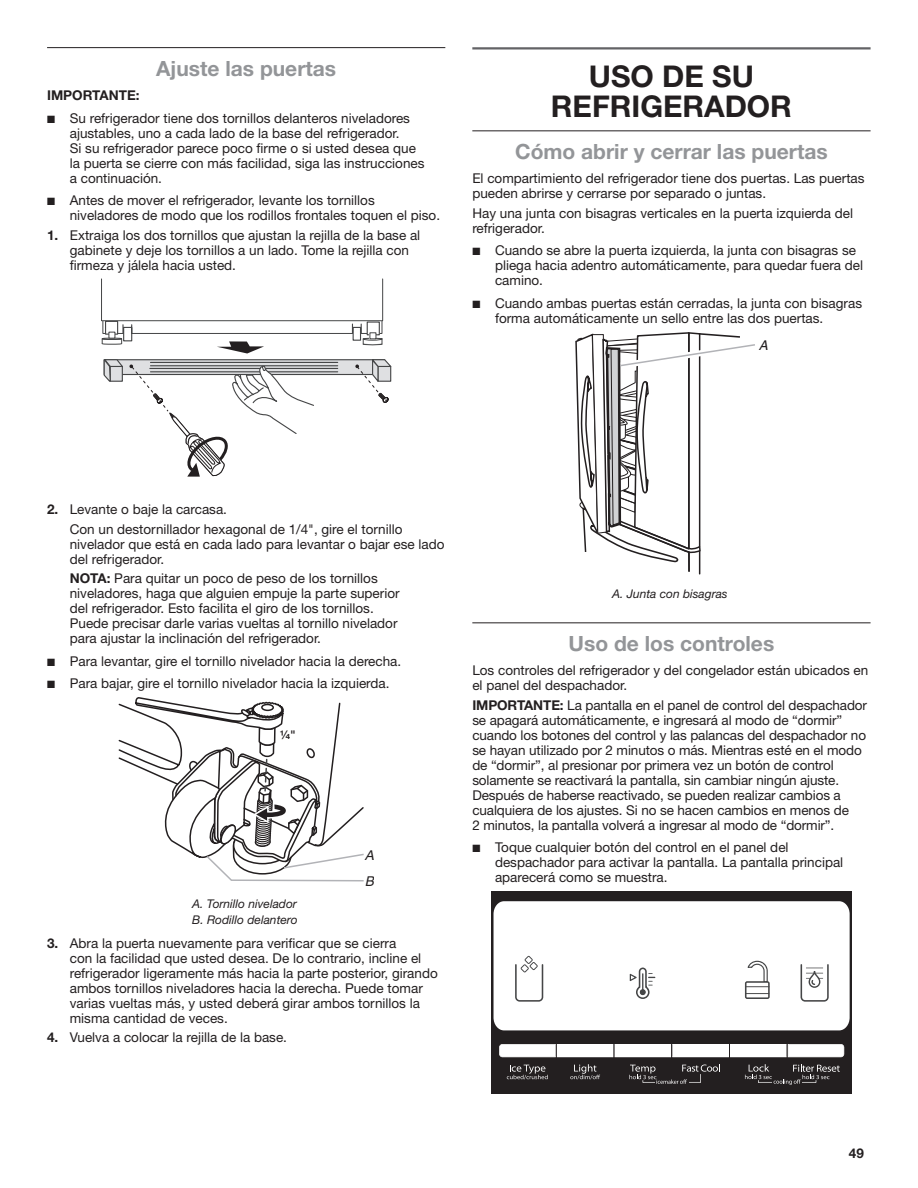
<style>
.page{position:relative;width:918px;height:1188px;background:#fff}
.page>*{position:absolute;margin:0;border:0;box-sizing:border-box;transform-origin:0 0}
.Heading_1{font:700 30px/30px "Helvetica Neue LT Std";color:#231f20;text-align:center}
.Heading_2{font:700 21px "Helvetica Neue LT Std";color:#939598}
.Body{font:13.5px/15px "Helvetica Neue LT Std";color:#231f20}
.Body_Indent{font:13.5px/15px "Helvetica Neue LT Std";color:#231f20}
.Body_Bold{font:700 13.5px "Helvetica Neue LT Std";color:#231f20}
.t1{font:italic 13.5px "Helvetica";color:#231f20}
.t2{font:italic 13.5px "Helvetica";color:#211d1e}
.Body_callout{font:italic 12px "Helvetica Neue LT Std";color:#231f20}
.t3{font:700 12px "Helvetica Fraction";color:#231f20}
.s1{font-weight:700}
.s2{font-family:"Helvetica"}
</style>
<div class="page">
<hr style="left:47px;top:47px;width:398px;height:1px;background:#231f20">
<hr style="left:472px;top:47px;width:399px;height:3px;background:#636366">
<hr style="left:472px;top:130px;width:399px;height:1px;background:#231f20">
<hr style="left:472px;top:622px;width:399px;height:1px;background:#231f20">
<div style="left:101px;top:279px;width:282px;height:42px;border:1px solid #454647"></div>
<div style="left:105px;top:321px;width:13px;height:14px;background:#fff;border:1px solid #454647"></div>
<div style="left:104px;top:359px;width:281px;height:16px;background:#dfe0e2;border:1px solid #454647"></div>
<svg style="left:351px;top:323px;width:32px;height:23px"></svg>
<svg style="left:355px;top:359px;width:36px;height:44px"></svg>
<svg style="left:101px;top:324px;width:238px;height:153px"></svg>
<svg style="left:119px;top:697px;width:245px;height:185px"></svg>
<svg style="left:575px;top:332px;width:180px;height:243px"></svg>
<div style="left:491px;top:891px;width:361px;height:203px;background:#231f20"></div>
<div style="left:494px;top:901px;width:356px;height:129px;background:#fff"></div>
<svg style="left:507px;top:1065px;width:41px;height:14px"></svg>
<svg style="left:570px;top:1064px;width:30px;height:15px"></svg>
<svg style="left:745px;top:1064px;width:95px;height:21px"></svg>
<svg style="left:629px;top:1064px;width:91px;height:20px"></svg>
<svg style="left:499px;top:1044px;width:345px;height:13px;background:#f9f9f9"></svg>
<svg style="left:630px;top:968px;width:25px;height:31px"></svg>
<svg style="left:745px;top:961px;width:25px;height:38px"></svg>
<svg style="left:801px;top:964px;width:28px;height:38px"></svg>
<svg style="left:515px;top:956px;width:28px;height:46px"></svg>
<h2 class="Heading_2" style="left:156px;top:56px;width:182px">Ajuste las puertas</h2>
<p class="Body_Bold" style="left:47px;top:87px;width:94px">IMPORTANTE:</p>
<p class="Body" style="left:70px;top:110px;width:356px;text-indent:-23px">■ Su refrigerador tiene dos tornillos delanteros niveladores ajustables, uno a cada lado de la base del refrigerador.<br>Si su refrigerador parece poco firme o si usted desea que la puerta se cierre con más facilidad, siga las instrucciones a continuación.</p>
<p class="Body" style="left:70px;top:193px;width:372px;text-indent:-23px">■ Antes de mover el refrigerador, levante los tornillos niveladores de modo que los rodillos frontales toquen el piso.</p>
<p class="Body" style="left:70px;top:227px;width:352px;text-indent:-23px"><span class="s1">1.</span> Extraiga los dos tornillos que ajustan la rejilla de la base al gabinete y deje los tornillos a un lado. Tome la rejilla con firmeza y jálela hacia usted.</p>
<h1 class="Heading_1" style="left:551px;top:61px;width:243px">USO DE SU<br>REFRIGERADOR</h1>
<h2 class="Heading_2" style="left:515px;top:139px;width:314px">Cómo abrir y cerrar las puertas</h2>
<p class="Body" style="left:472px;top:171px;width:394px">El compartimiento del refrigerador tiene dos puertas. Las puertas pueden abrirse y cerrarse por separado o juntas.</p>
<p class="Body" style="left:472px;top:205px;width:382px">Hay una junta con bisagras verticales en la puerta izquierda del refrigerador.</p>
<p class="Body" style="left:495px;top:243px;width:370px;text-indent:-23px">■ Cuando se abre la puerta izquierda, la junta con bisagras se pliega hacia adentro automáticamente, para quedar fuera del camino.</p>
<p class="Body" style="left:495px;top:295px;width:369px;text-indent:-23px">■ Cuando ambas puertas están cerradas, la junta con bisagras forma automáticamente un sello entre las dos puertas.</p>
<p class="t2" style="left:759px;top:337px;width:11px">A</p>
<p class="Body" style="left:47px;top:502px;width:181px"><span class="s1">2.</span> Levante o baje la carcasa.</p>
<p class="Body_Indent" style="left:70px;top:521px;width:376px">Con un destornillador hexagonal de 1/4", gire el tornillo nivelador que está en cada lado para levantar o bajar ese lado del refrigerador.</p>
<p class="Body_Indent" style="left:70px;top:571px;width:331px"><span class="s1">NOTA:</span> Para quitar un poco de peso de los tornillos niveladores, haga que alguien empuje la parte superior del refrigerador. Esto facilita el giro de los tornillos.<br>Puede precisar darle varias vueltas al tornillo nivelador para ajustar la inclinación del refrigerador.</p>
<p class="Body" style="left:47px;top:653px;width:356px">■ Para levantar, gire el tornillo nivelador hacia la derecha.</p>
<p class="Body" style="left:47px;top:676px;width:344px">■ Para bajar, gire el tornillo nivelador hacia la izquierda.</p>
<p class="t3" style="left:280px;top:730px;width:18px">¹⁄₄<span class="s2">"</span></p>
<p class="Body_callout" style="left:192px;top:896px;width:106px">A. Tornillo nivelador</p>
<p class="Body_callout" style="left:192px;top:913px;width:107px">B. Rodillo delantero</p>
<p class="t1" style="left:365px;top:847px;width:14px">A</p>
<p class="t1" style="left:365px;top:873px;width:14px">B</p>
<p class="Body" style="left:70px;top:935px;width:370px;text-indent:-23px"><span class="s1">3.</span> Abra la puerta nuevamente para verificar que se cierra<br>con la facilidad que usted desea. De lo contrario, incline el refrigerador ligeramente más hacia la parte posterior, girando ambos tornillos niveladores hacia la derecha. Puede tomar varias vueltas más, y usted deberá girar ambos tornillos la misma cantidad de veces.</p>
<p class="Body" style="left:47px;top:1030px;width:241px"><span class="s1">4.</span> Vuelva a colocar la rejilla de la base.</p>
<p class="Body_callout" style="left:612px;top:586px;width:117px">A. Junta con bisagras</p>
<h2 class="Heading_2" style="left:569px;top:631px;width:207px">Uso de los controles</h2>
<p class="Body" style="left:472px;top:663px;width:398px">Los controles del refrigerador y del congelador están ubicados en el panel del despachador.</p>
<p class="Body" style="left:472px;top:697px;width:396px"><span class="s1">IMPORTANTE:</span> La pantalla en el panel de control del despachador se apagará automáticamente, e ingresará al modo de “dormir” cuando los botones del control y las palancas del despachador no se hayan utilizado por 2 minutos o más. Mientras esté en el modo de “dormir”, al presionar por primera vez un botón de control solamente se reactivará la pantalla, sin cambiar ningún ajuste.<br>Después de haberse reactivado, se pueden realizar cambios a cualquiera de los ajustes. Si no se hacen cambios en menos de<br>2 minutos, la pantalla volverá a ingresar al modo de “dormir”.</p>
<p class="Body" style="left:495px;top:840px;width:350px;text-indent:-23px">■ Toque cualquier botón del control en el panel del despachador para activar la pantalla. La pantalla principal aparecerá como se muestra.</p>
<p class="Body_Bold" style="left:849px;top:1145px;width:17px">49</p>
</div>
